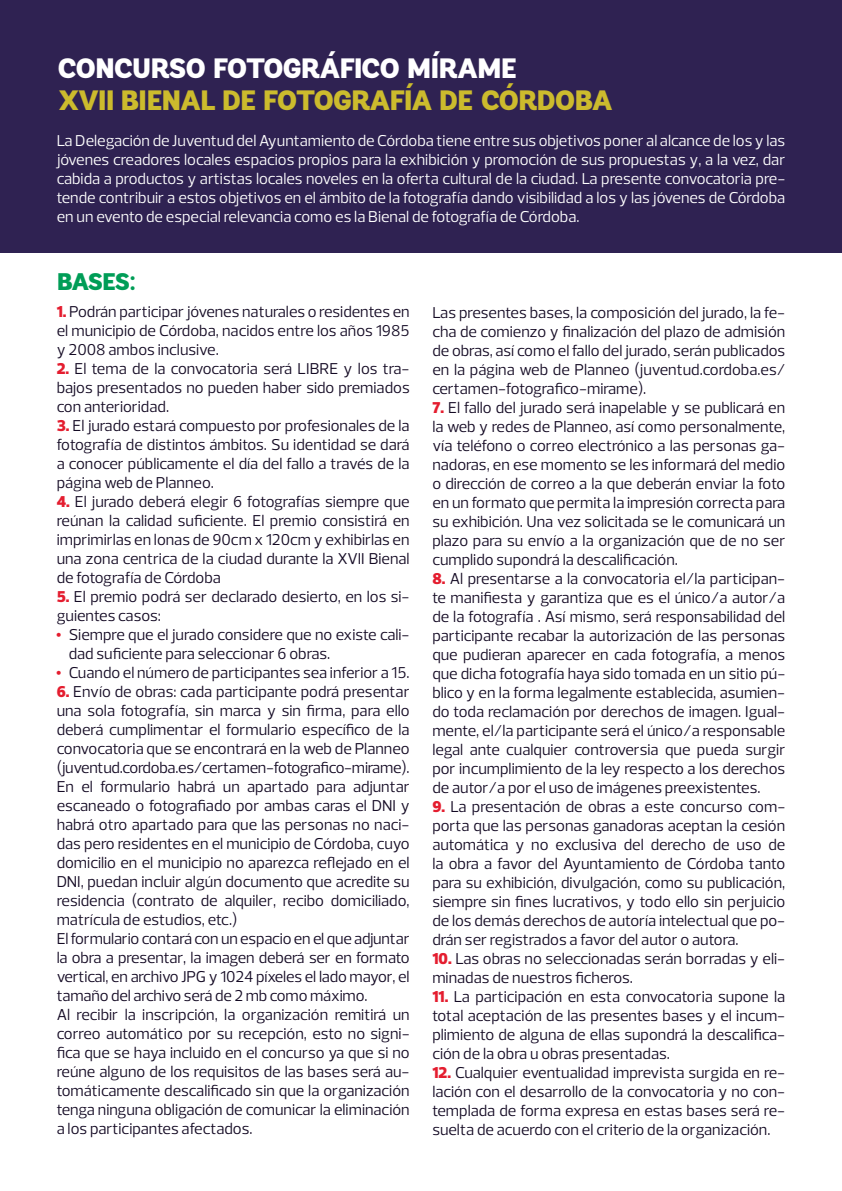
<style>
.page{position:relative;width:842px;height:1191px;background:#fff}
.page>*{position:absolute;margin:0;border:0;box-sizing:border-box;transform-origin:0 0}
.t1{font:900 28px "Andes";letter-spacing:-.06em;color:#ccbb2d}
.t2{font:900 28px "Andes";letter-spacing:-.075em;color:#fff}
.t3{font:900 24px "Andes";letter-spacing:-.115em;color:#009d57}
.t4{font:16px/19px "Prelo";color:#140a24;text-align:justify}
.t5{font:16px/19px "Prelo";color:#fff;text-align:justify}
.s1{font-weight:900;color:#e41d2f}
</style>
<div class="page">
<div style="left:0;top:0;width:842px;height:252px;background:#2f2252"></div>
<h1 class="t2" style="left:57px;top:49px;width:462px">CONCURSO FOTOGRÁFICO MÍRAME</h1>
<h1 class="t1" style="left:57px;top:81px;width:558px">XVII BIENAL DE FOTOGRAFÍA DE CÓRDOBA</h1>
<p class="t5" style="left:57px;top:131px;width:730px">La Delegación de Juventud del Ayuntamiento de Córdoba tiene entre sus objetivos poner al alcance de los y las jóvenes creadores locales espacios propios para la exhibición y promoción de sus propuestas y, a la vez, dar cabida a productos y artistas locales noveles en la oferta cultural de la ciudad. La presente convocatoria pre&shy;tende contribuir a estos objetivos en el ámbito de la fotografía dando visibilidad a los y las jóvenes de Córdoba en un evento de especial relevancia como es la Bienal de fotografía de Córdoba.</p>
<h2 class="t3" style="left:57px;top:266px;width:81px">BASES:</h2>
<p class="t4" style="left:57px;top:302px;width:354px"><span class="s1">1.</span> Podrán participar jóvenes naturales o residentes en el municipio de Córdoba, nacidos entre los años 1985 y 2008 ambos inclusive.</p>
<p class="t4" style="left:57px;top:359px;width:354px"><span class="s1">2.</span> El tema de la convocatoria será LIBRE y los tra&shy;bajos presentados no pueden haber sido premiados con anterioridad.</p>
<p class="t4" style="left:57px;top:416px;width:354px"><span class="s1">3.</span> El jurado estará compuesto por profesionales de la fotografía de distintos ámbitos. Su identidad se dará a conocer públicamente el día del fallo a través de la página web de Planneo.</p>
<p class="t4" style="left:57px;top:492px;width:354px"><span class="s1">4.</span> El jurado deberá elegir 6 fotografías siempre que reúnan la calidad suficiente. El premio consistirá en imprimirlas en lonas de 90cm x 120cm y exhibirlas en una zona centrica de la ciudad durante la XVII Bienal de fotografía de Córdoba</p>
<p class="t4" style="left:57px;top:587px;width:354px"><span class="s1">5.</span> El premio podrá ser declarado desierto, en los si&shy;guientes casos:</p>
<p class="t4" style="left:69px;top:625px;width:342px;text-indent:-12px"><sup>■</sup> Siempre que el jurado considere que no existe cali&shy;dad suficiente para seleccionar 6 obras.</p>
<p class="t4" style="left:57px;top:663px;width:354px"><sup>■</sup> Cuando el número de participantes sea inferior a 15.</p>
<p class="t4" style="left:57px;top:682px;width:354px;text-align:left"><span class="s1">6.</span> Envío de obras: cada participante podrá presentar una sola fotografía, sin marca y sin firma, para ello deberá cumplimentar el formulario específico de la convocatoria que se encontrará en la web de Planneo (juventud.cordoba.es/certamen-fotografico-mirame).<br>En el formulario habrá un apartado para adjuntar escaneado o fotografiado por ambas caras el DNI y habrá otro apartado para que las personas no naci&shy;das pero residentes en el municipio de Córdoba, cuyo domicilio en el municipio no aparezca reflejado en el DNI, puedan incluir algún documento que acredite su residencia (contrato de alquiler, recibo domiciliado, matrícula de estudios, etc.)<br>El formulario contará con un espacio en el que adjuntar la obra a presentar, la imagen deberá ser en formato vertical, en archivo JPG y 1024 píxeles el lado mayor, el tamaño del archivo será de 2 mb como máximo.<br>Al recibir la inscripción, la organización remitirá un correo automático por su recepción, esto no signi&shy;fica que se haya incluido en el concurso ya que si no reúne alguno de los requisitos de las bases será au&shy;tomáticamente descalificado sin que la organización tenga ninguna obligación de comunicar la eliminación a los participantes afectados.</p>
<p class="t4" style="left:432px;top:303px;width:354px">Las presentes bases, la composición del jurado, la fe&shy;cha de comienzo y finalización del plazo de admisión de obras, así como el fallo del jurado, serán publicados en la página web de Planneo (juventud.cordoba.es/ certamen-fotografico-mirame).</p>
<p class="t4" style="left:432px;top:398px;width:354px"><span class="s1">7.</span> El fallo del jurado será inapelable y se publicará en la web y redes de Planneo, así como personalmente, vía teléfono o correo electrónico a las personas ga&shy;nadoras, en ese momento se les informará del medio o dirección de correo a la que deberán enviar la foto en un formato que permita la impresión correcta para su exhibición. Una vez solicitada se le comunicará un plazo para su envío a la organización que de no ser cumplido supondrá la descalificación.</p>
<p class="t4" style="left:432px;top:569px;width:354px"><span class="s1">8.</span> Al presentarse a la convocatoria el/la participan&shy;te manifiesta y garantiza que es el único/a autor/a de la fotografía . Así mismo, será responsabilidad del participante recabar la autorización de las personas que pudieran aparecer en cada fotografía, a menos que dicha fotografía haya sido tomada en un sitio pú&shy;blico y en la forma legalmente establecida, asumien&shy;do toda reclamación por derechos de imagen. Igual&shy;mente, el/la participante será el único/a responsable legal ante cualquier controversia que pueda surgir por incumplimiento de la ley respecto a los derechos de autor/a por el uso de imágenes preexistentes.</p>
<p class="t4" style="left:432px;top:797px;width:354px"><span class="s1">9.</span> La presentación de obras a este concurso com&shy;porta que las personas ganadoras aceptan la cesión automática y no exclusiva del derecho de uso de la obra a favor del Ayuntamiento de Córdoba tanto para su exhibición, divulgación, como su publicación, siempre sin fines lucrativos, y todo ello sin perjuicio de los demás derechos de autoría intelectual que po&shy;drán ser registrados a favor del autor o autora.</p>
<p class="t4" style="left:432px;top:949px;width:354px"><span class="s1">10.</span> Las obras no seleccionadas serán borradas y eli&shy;minadas de nuestros ficheros.</p>
<p class="t4" style="left:432px;top:987px;width:354px"><span class="s1">11.</span> La participación en esta convocatoria supone la total aceptación de las presentes bases y el incum&shy;plimiento de alguna de ellas supondrá la descalifica&shy;ción de la obra u obras presentadas.</p>
<p class="t4" style="left:432px;top:1063px;width:354px"><span class="s1">12.</span> Cualquier eventualidad imprevista surgida en re&shy;lación con el desarrollo de la convocatoria y no con&shy;templada de forma expresa en estas bases será re&shy;suelta de acuerdo con el criterio de la organización.</p>
</div>
